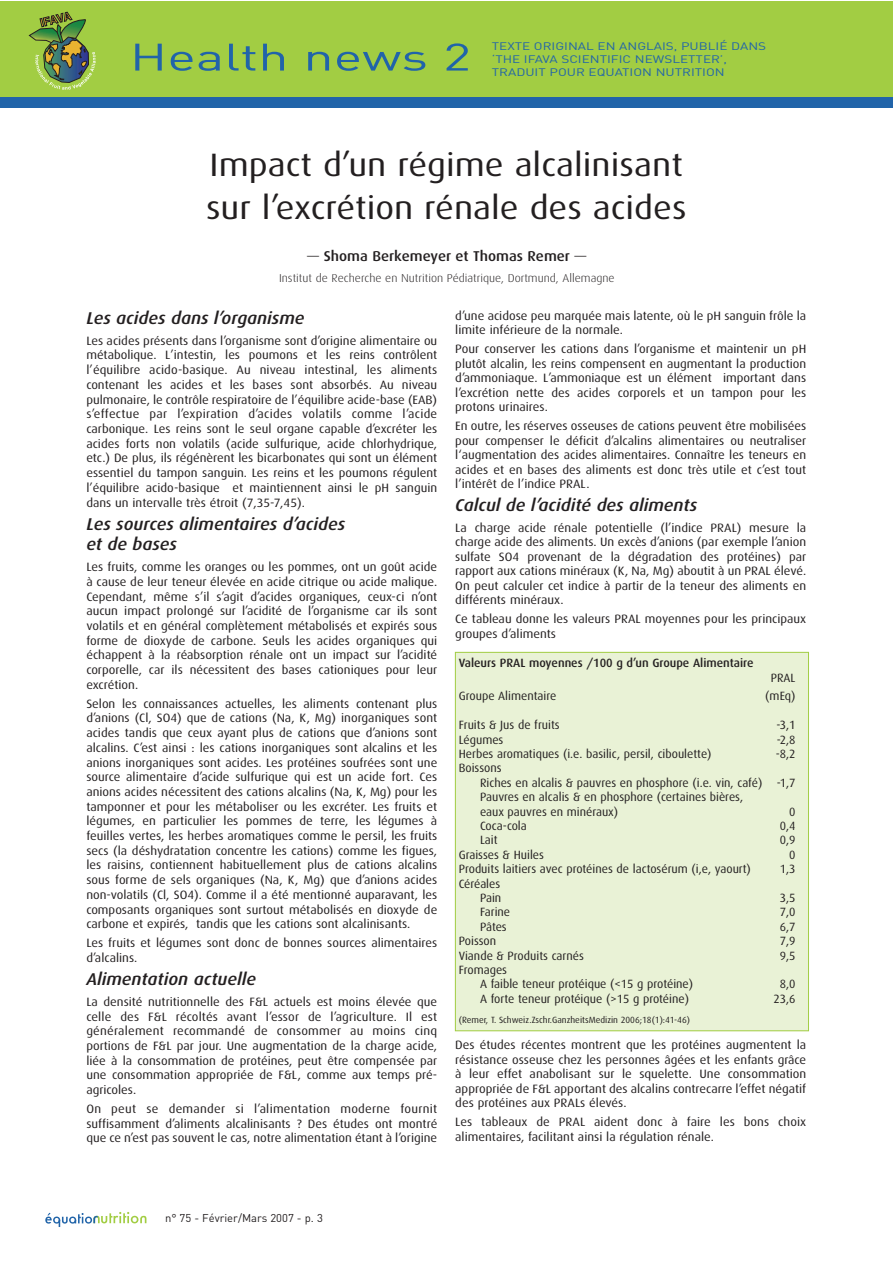
<style>
.page{position:relative;width:893px;height:1263px;background:#fff}
.page>*{position:absolute;margin:0;border:0;box-sizing:border-box;transform-origin:0 0}
.t1{font:37.8px "DIN";color:#2164a9;scale:1.43 1}
.t2{font:32.4px/43.5px "Dax";color:#231f20;scale:1.11 1}
.t3{font:italic 500 17.1px/20.7px "Dax";color:#231f20;scale:1.05 1}
.t4{font:500 14.25px "Dax";color:#231f20;scale:1.05 1}
.t5{font:12.15px/14.7px "Dax";color:#231f20;text-align:justify;scale:1.05 1}
.t6{font:12px/14.4px "Dax";color:#231f20}
.t7{font:500 12px "Dax";color:#231f20}
.t8{font:300 11.4px "Dax";color:#231f20;scale:1.05 1}
.t9{font:11.25px "DIN";color:#231f20}
.t10{font:10.8px/12.9px "DIN";color:#2164a9;scale:1.25 1}
.t11{font:9px "Dax";color:#231f20}
.s1{font-weight:400}
</style>
<div class="page">
<div style="left:0;top:1px;width:892px;height:97px;background:#a2cd43"></div>
<div style="left:0;top:98px;width:892px;height:10px;background:#2164a9"></div>
<svg style="left:29px;top:12px;width:67px;height:78px"></svg>
<svg style="left:45px;top:1212px;width:101px;height:15px"></svg>
<div style="left:455px;top:652px;width:353px;height:379px;background:#e9f2d6"></div>
<div style="left:455px;top:652px;width:354px;height:379px;border:1px solid #a2cd43"></div>
<h1 class="t1" style="left:130px;top:43px;width:240px">Health news 2</h1>
<p class="t10" style="left:492px;top:41px;width:221px">TEXTE ORIGINAL EN ANGLAIS, PUBLIÉ DANS ‘THE IFAVA SCIENTIFIC NEWSLETTER’,<br>TRADUIT POUR EQUATION NUTRITION</p>
<h2 class="t2" style="left:206px;top:145px;width:434px">Impact d’un régime alcalinisant sur l’excrétion rénale des acides</h2>
<p class="t4" style="left:307px;top:250px;width:267px"><span class="s1">—</span> Shoma Berkemeyer et Thomas Remer <span class="s1">—</span></p>
<p class="t8" style="left:279px;top:273px;width:321px">Institut de Recherche en Nutrition Pédiatrique, Dortmund, Allemagne</p>
<h3 class="t3" style="left:86px;top:309px;width:209px">Les acides dans l’organisme</h3>
<p class="t5" style="left:86px;top:334px;width:336px">Les acides présents dans l’organisme sont d’origine alimentaire ou métabolique. L’intestin, les poumons et les reins contrôlent l’équilibre acido-basique. Au niveau intestinal, les aliments contenant les acides et les bases sont absorbés. Au niveau pulmonaire, le contrôle respiratoire de l’équilibre acide-base (EAB) s’effectue par l’expiration d’acides volatils comme l’acide carbonique. Les reins sont le seul organe capable d’excréter les acides forts non volatils (acide sulfurique, acide chlorhydrique, etc.) De plus, ils régénèrent les bicarbonates qui sont un élément essentiel du tampon sanguin. Les reins et les poumons régulent l’équilibre acido-basique et maintiennent ainsi le pH sanguin dans un intervalle très étroit (7,35-7,45).</p>
<h3 class="t3" style="left:86px;top:515px;width:248px">Les sources alimentaires d’acides et de bases</h3>
<p class="t5" style="left:86px;top:560px;width:336px">Les fruits, comme les oranges ou les pommes, ont un goût acide à cause de leur teneur élevée en acide citrique ou acide malique.<br>Cependant, même s’il s’agit d’acides organiques, ceux-ci n’ont aucun impact prolongé sur l’acidité de l’organisme car ils sont volatils et en général complètement métabolisés et expirés sous forme de dioxyde de carbone. Seuls les acides organiques qui échappent à la réabsorption rénale ont un impact sur l’acidité corporelle, car ils nécessitent des bases cationiques pour leur excrétion.</p>
<p class="t5" style="left:86px;top:697px;width:336px">Selon les connaissances actuelles, les aliments contenant plus d’anions (Cl, SO4) que de cations (Na, K, Mg) inorganiques sont acides tandis que ceux ayant plus de cations que d’anions sont alcalins. C’est ainsi : les cations inorganiques sont alcalins et les anions inorganiques sont acides. Les protéines soufrées sont une source alimentaire d’acide sulfurique qui est un acide fort. Ces anions acides nécessitent des cations alcalins (Na, K, Mg) pour les tamponner et pour les métaboliser ou les excréter. Les fruits et légumes, en particulier les pommes de terre, les légumes à feuilles vertes, les herbes aromatiques comme le persil, les fruits secs (la déshydratation concentre les cations) comme les figues, les raisins, contiennent habituellement plus de cations alcalins sous forme de sels organiques (Na, K, Mg) que d’anions acides non-volatils (Cl, SO4). Comme il a été mentionné auparavant, les composants organiques sont surtout métabolisés en dioxyde de carbone et expirés, tandis que les cations sont alcalinisants.</p>
<p class="t5" style="left:86px;top:936px;width:336px">Les fruits et légumes sont donc de bonnes sources alimentaires d’alcalins.</p>
<h3 class="t3" style="left:86px;top:970px;width:163px">Alimentation actuelle</h3>
<p class="t5" style="left:86px;top:995px;width:336px">La densité nutritionnelle des F&amp;L actuels est moins élevée que celle des F&amp;L récoltés avant l’essor de l’agriculture. Il est généralement recommandé de consommer au moins cinq portions de F&amp;L par jour. Une augmentation de la charge acide, liée à la consommation de protéines, peut être compensée par une consommation appropriée de F&amp;L, comme aux temps pré&shy;agricoles.</p>
<p class="t5" style="left:86px;top:1102px;width:336px">On peut se demander si l’alimentation moderne fournit suffisamment d’aliments alcalinisants ? Des études ont montré que ce n’est pas souvent le cas, notre alimentation étant à l’origine</p>
<p class="t5" style="left:455px;top:309px;width:336px">d’une acidose peu marquée mais latente, où le pH sanguin frôle la limite inférieure de la normale.</p>
<p class="t5" style="left:455px;top:343px;width:336px">Pour conserver les cations dans l’organisme et maintenir un pH plutôt alcalin, les reins compensent en augmentant la production d’ammoniaque. L’ammoniaque est un élément important dans l’excrétion nette des acides corporels et un tampon pour les protons urinaires.</p>
<p class="t5" style="left:455px;top:419px;width:336px">En outre, les réserves osseuses de cations peuvent être mobilisées pour compenser le déficit d’alcalins alimentaires ou neutraliser l‘augmentation des acides alimentaires. Connaître les teneurs en acides et en bases des aliments est donc très utile et c’est tout l’intérêt de l’indice PRAL.</p>
<h3 class="t3" style="left:455px;top:496px;width:232px">Calcul de l’acidité des aliments</h3>
<p class="t5" style="left:455px;top:521px;width:336px">La charge acide rénale potentielle (l’indice PRAL) mesure la charge acide des aliments. Un excès d’anions (par exemple l’anion sulfate SO4 provenant de la dégradation des protéines) par rapport aux cations minéraux (K, Na, Mg) aboutit à un PRAL élevé.<br>On peut calculer cet indice à partir de la teneur des aliments en différents minéraux.</p>
<p class="t5" style="left:455px;top:613px;width:336px">Ce tableau donne les valeurs PRAL moyennes pour les principaux groupes d’aliments</p>
<p class="t7" style="left:459px;top:658px;width:296px">Valeurs PRAL moyennes /100 g d’un Groupe Alimentaire</p>
<p class="t6" style="left:771px;top:671px;width:26px">PRAL</p>
<p class="t6" style="left:459px;top:690px;width:99px">Groupe Alimentaire</p>
<p class="t6" style="left:765px;top:690px;width:32px">(mEq)</p>
<p class="t6" style="left:459px;top:719px;width:102px">Fruits &amp; Jus de fruits</p>
<p class="t6" style="left:776px;top:719px;width:21px">-3,1</p>
<p class="t6" style="left:459px;top:733px;width:46px">Légumes</p>
<p class="t6" style="left:777px;top:733px;width:20px">-2,8</p>
<p class="t6" style="left:459px;top:747px;width:254px">Herbes aromatiques (i.e. basilic, persil, ciboulette)</p>
<p class="t6" style="left:776px;top:747px;width:21px">-8,2</p>
<p class="t6" style="left:480px;top:762px;width:317px;text-indent:-21px">Boissons<br>Riches en alcalis &amp; pauvres en phosphore (i.e. vin, café) -1,7<br>Pauvres en alcalis &amp; en phosphore (certaines bières,<br>eaux pauvres en minéraux)</p>
<p class="t6" style="left:789px;top:805px;width:8px">0</p>
<p class="t6" style="left:480px;top:819px;width:48px">Coca-cola</p>
<p class="t6" style="left:780px;top:819px;width:17px">0,4</p>
<p class="t6" style="left:480px;top:834px;width:19px">Lait</p>
<p class="t6" style="left:780px;top:834px;width:17px">0,9</p>
<p class="t6" style="left:459px;top:848px;width:87px">Graisses &amp; Huiles</p>
<p class="t6" style="left:789px;top:848px;width:8px">0</p>
<p class="t6" style="left:459px;top:863px;width:294px">Produits laitiers avec protéines de lactosérum (i,e, yaourt)</p>
<p class="t6" style="left:780px;top:863px;width:17px">1,3</p>
<p class="t6" style="left:459px;top:877px;width:44px;text-align:right">Céréales<br>Pain</p>
<p class="t6" style="left:780px;top:891px;width:17px">3,5</p>
<p class="t6" style="left:480px;top:906px;width:32px">Farine</p>
<p class="t6" style="left:780px;top:906px;width:17px">7,0</p>
<p class="t6" style="left:480px;top:920px;width:28px">Pâtes</p>
<p class="t6" style="left:780px;top:920px;width:17px">6,7</p>
<p class="t6" style="left:459px;top:935px;width:39px">Poisson</p>
<p class="t6" style="left:780px;top:935px;width:17px">7,9</p>
<p class="t6" style="left:459px;top:949px;width:127px">Viande &amp; Produits carnés</p>
<p class="t6" style="left:780px;top:949px;width:17px">9,5</p>
<p class="t6" style="left:480px;top:963px;width:215px;text-indent:-21px">Fromages<br>A faible teneur protéique (&lt;15 g protéine)</p>
<p class="t6" style="left:780px;top:978px;width:17px">8,0</p>
<p class="t6" style="left:480px;top:992px;width:211px">A forte teneur protéique (&gt;15 g protéine)</p>
<p class="t6" style="left:773px;top:992px;width:24px">23,6</p>
<p class="t11" style="left:459px;top:1016px;width:233px">(Remer, T. Schweiz.Zschr.GanzheitsMedizin 2006;18(1):41-46)</p>
<p class="t5" style="left:455px;top:1038px;width:336px">Des études récentes montrent que les protéines augmentent la résistance osseuse chez les personnes âgées et les enfants grâce à leur effet anabolisant sur le squelette. Une consommation appropriée de F&amp;L apportant des alcalins contrecarre l’effet négatif des protéines aux PRALs élevés.</p>
<p class="t5" style="left:455px;top:1115px;width:336px">Les tableaux de PRAL aident donc à faire les bons choix alimentaires, facilitant ainsi la régulation rénale.</p>
<p class="t9" style="left:165px;top:1214px;width:159px">n° 75 - Février/Mars 2007 - p. 3</p>
</div>
